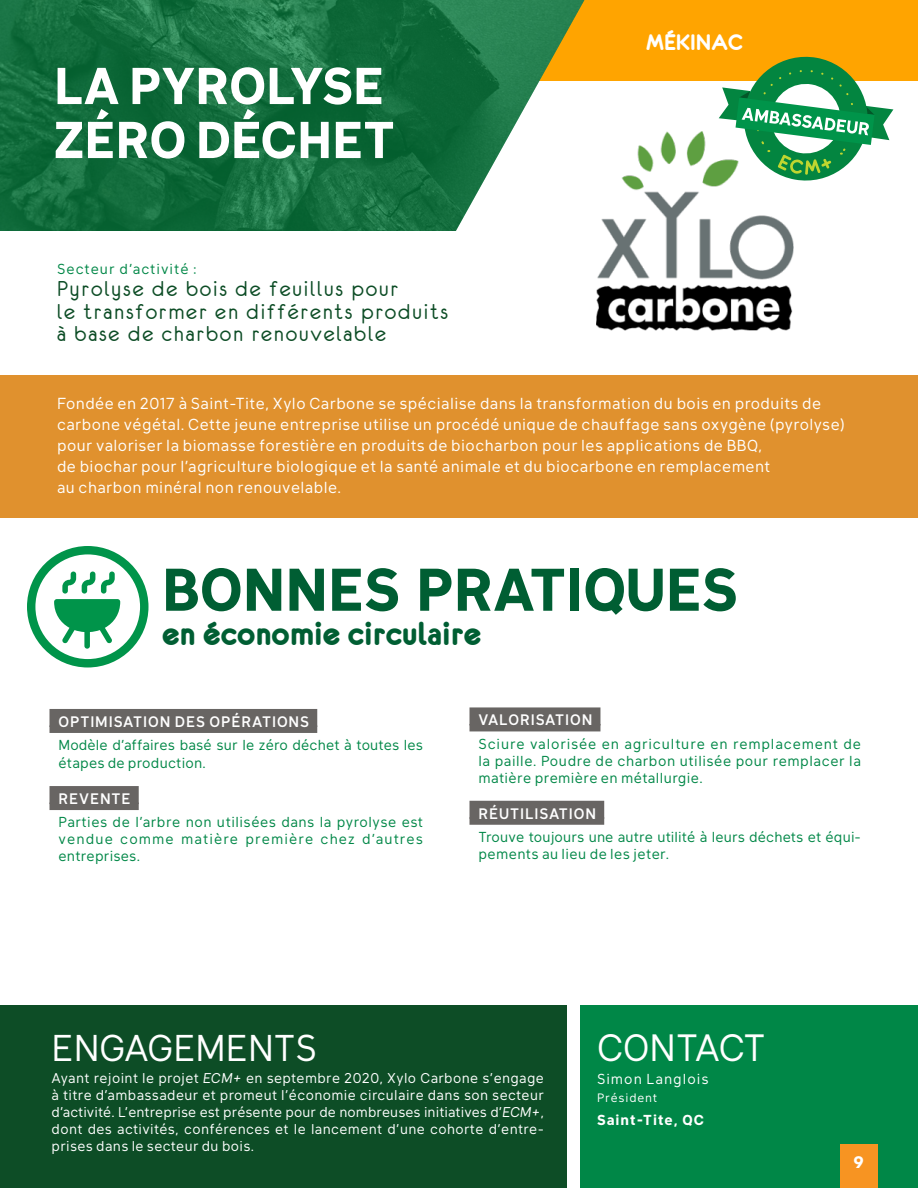
<style>
.page{position:relative;width:918px;height:1188px;background:#fff}
.page>*{position:absolute;margin:0;border:0;box-sizing:border-box;transform-origin:0 0}
.Bonnes_pratiques{font:700 59.25px "Klima";color:#005e33}
.Titre-blanc{font:700 51px/54px "Klima";color:#fff}
.Titre_bas-de-page_2{font:37.5px "Klima";letter-spacing:-.02em;color:#fff}
.Titre_bas-de-page{font:36.75px "Klima";color:#fff}
.Bonnes_pratique_2{font:35.55px "Eurofurencebold";color:#005e33}
.Texte_liste{font:24px/22.5px "Eurofurenceregular";letter-spacing:.075em;color:#0d4d26}
.Entreprise{font:24px "Eurofurencebold";color:#fff}
.t1{font:700 16.5px "Klima";color:#fff}
.Introduction{font:15.75px/21px "Klima";letter-spacing:.03em;color:#fff}
.Titre_liste_2{font:500 15px "Klima";letter-spacing:.06em;color:#fff}
.Texte_liste-2{font:14.25px/17.1px "Klima";letter-spacing:.03em;color:#008747;text-align:justify}
.Texte_liste-3{font:14.25px/18px "Klima";letter-spacing:.01em;color:#008747}
.Texte_liste-4{font:14.25px "Klima";letter-spacing:.075em;color:#008747}
.Texte_bas-de-page_2{font:14.25px "Klima";letter-spacing:.075em;color:#fff}
.Texte_bas-de-page_2-2{font:700 14.25px "Klima";letter-spacing:.075em;color:#fff}
.Texte_bas-de-page{font:13.95px/16.8px "Klima";letter-spacing:.03em;color:#fff;text-align:justify}
.Texte_bas-de-page_2-3{font:12px "Klima";letter-spacing:.075em;color:#fff}
.s1{font-style:italic}
</style>
<div class="page">
<div style="left:1px;top:0;width:917px;height:81px;background:#ffa400"></div>
<img style="left:0;top:0;width:584px;height:231px">
<div style="left:50px;top:709px;width:267px;height:18px;background:#686563"></div>
<div style="left:50px;top:725px;width:267px;height:8px;background:#686563"></div>
<div style="left:50px;top:786px;width:89px;height:18px;background:#686563"></div>
<div style="left:50px;top:803px;width:89px;height:7px;background:#686563"></div>
<div style="left:470px;top:707px;width:130px;height:18px;background:#686563"></div>
<div style="left:470px;top:724px;width:130px;height:7px;background:#686563"></div>
<div style="left:470px;top:801px;width:134px;height:18px;background:#686563"></div>
<div style="left:470px;top:817px;width:134px;height:8px;background:#686563"></div>
<div style="left:0;top:376px;width:918px;height:142px;background:#e0912e"></div>
<div style="left:0;top:1005px;width:567px;height:183px;background:#0d4d26"></div>
<div style="left:580px;top:1005px;width:338px;height:183px;background:#008747"></div>
<img style="left:597px;top:132px;width:197px;height:199px">
<svg style="left:27px;top:546px;width:121px;height:122px"></svg>
<div style="left:840px;top:1144px;width:38px;height:44px;background:#f79422"></div>
<svg style="left:719px;top:56px;width:174px;height:130px"></svg>
<p class="Titre-blanc" style="left:54px;top:53px;width:342px">LA PYROLYSE<br>ZÉRO DÉCHET</p>
<p class="Texte_liste-4" style="left:57px;top:257px;width:141px">Secteur d’activité :</p>
<p class="Texte_liste" style="left:57px;top:278px;width:392px">Pyrolyse de bois de feuillus pour<br>le transformer en différents produits à base de charbon renouvelable</p>
<p class="Entreprise" style="left:646px;top:30px;width:98px">MÉKINAC</p>
<p class="Introduction" style="left:57px;top:392px;width:789px">Fondée en 2017 à Saint-Tite, Xylo Carbone se spécialise dans la transformation du bois en produits de carbone végétal. Cette jeune entreprise utilise un procédé unique de chauffage sans oxygène (pyrolyse) pour valoriser la biomasse forestière en produits de biocharbon pour les applications de BBQ,<br>de biochar pour l’agriculture biologique et la santé animale et du biocarbone en remplacement<br>au charbon minéral non renouvelable.</p>
<p class="Bonnes_pratiques" style="left:162px;top:538px;width:577px">BONNES PRATIQUES</p>
<p class="Bonnes_pratique_2" style="left:162px;top:615px;width:321px">en économie circulaire</p>
<p class="Titre_liste_2" style="left:58px;top:709px;width:252px">OPTIMISATION DES OPÉRATIONS</p>
<p class="Texte_liste-3" style="left:58px;top:734px;width:366px">Modèle d’affaires basé sur le zéro déchet à toutes les étapes de production.</p>
<p class="Titre_liste_2" style="left:58px;top:786px;width:74px">REVENTE</p>
<p class="Texte_liste-2" style="left:58px;top:812px;width:366px">Parties de l’arbre non utilisées dans la pyrolyse est vendue comme matière première chez d’autres entreprises.</p>
<p class="Titre_liste_2" style="left:478px;top:707px;width:115px">VALORISATION</p>
<p class="Texte_liste-2" style="left:478px;top:733px;width:384px">Sciure valorisée en agriculture en remplacement de la paille. Poudre de charbon utilisée pour remplacer la matière première en métallurgie.</p>
<p class="Titre_liste_2" style="left:478px;top:801px;width:119px">RÉUTILISATION</p>
<p class="Texte_liste-3" style="left:478px;top:827px;width:384px;line-height:17.1px">Trouve toujours une autre utilité à leurs déchets et équi&shy;pements au lieu de les jeter.</p>
<p class="Titre_bas-de-page" style="left:52px;top:1017px;width:267px">ENGAGEMENTS</p>
<p class="Texte_bas-de-page" style="left:52px;top:1068px;width:494px">Ayant rejoint le projet <span class="s1">ECM+</span> en septembre 2020, Xylo Carbone s’engage à titre d’ambassadeur et promeut l’économie circulaire dans son secteur d’activité. L’entreprise est présente pour de nombreuses initiatives d’<span class="s1">ECM+</span>, dont des activités, conférences et le lancement d’une cohorte d’entre&shy;prises dans le secteur du bois.</p>
<p class="Titre_bas-de-page_2" style="left:597px;top:1016px;width:170px">CONTACT</p>
<p class="Texte_bas-de-page_2" style="left:597px;top:1067px;width:113px">Simon Langlois</p>
<p class="Texte_bas-de-page_2-3" style="left:597px;top:1088px;width:62px">Président</p>
<p class="Texte_bas-de-page_2-2" style="left:597px;top:1107px;width:108px">Saint-Tite, QC</p>
<p class="t1" style="left:854px;top:1147px;width:12px">9</p>
</div>
